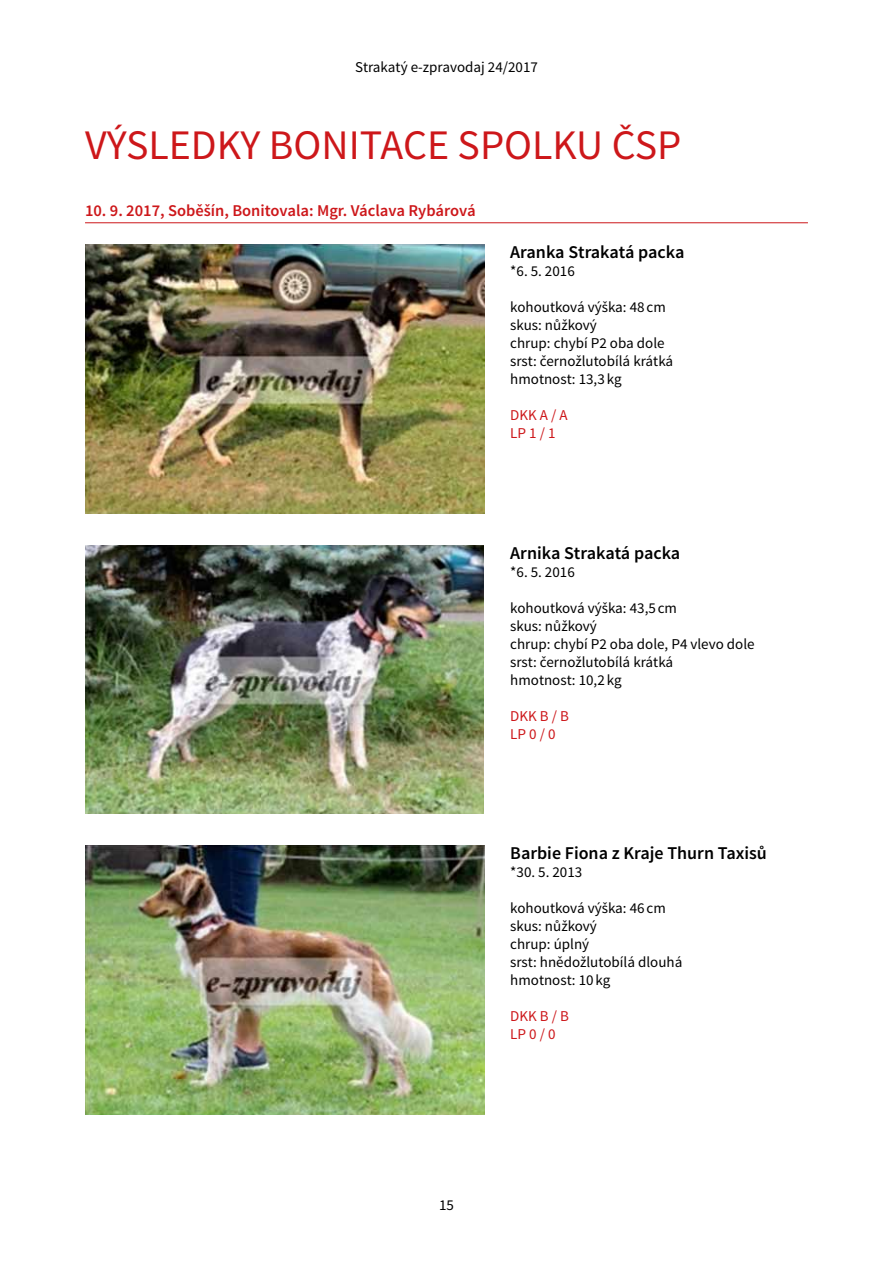
<style>
.page{position:relative;width:893px;height:1263px;background:#fff}
.page>*{position:absolute;margin:0;border:0;box-sizing:border-box;transform-origin:0 0}
.t1{font:42px "Source Sans Pro";color:#cd171a}
.t2{font:600 18px "Source Sans Pro";color:#000}
.t3{font:600 16.5px "Source Sans Pro";color:#cd171a}
.t4{font:15px/18px "Source Sans Pro";color:#000}
.t5{font:15px/18px "Source Sans Pro";color:#cd171a}
</style>
<div class="page">
<hr style="left:85px;top:222px;width:723px;height:1px;background:#cd171a">
<img style="left:85px;top:245px;width:400px;height:268px">
<img style="left:85px;top:545px;width:399px;height:269px">
<img style="left:85px;top:846px;width:400px;height:269px">
<p class="t4" style="left:355px;top:58px;width:184px">Strakatý e-zpravodaj 24/2017</p>
<h1 class="t1" style="left:85px;top:119px;width:319px">Výsle dky bonitace</h1>
<h1 class="t1" style="left:458px;top:119px;width:97px">Spolku</h1>
<h1 class="t1" style="left:612px;top:119px;width:23px">čsp</h1>
<p class="t3" style="left:85px;top:200px;width:392px">10. 9. 2017, Soběšín, Bonitovala: Mgr. Václava Rybárová</p>
<p class="t2" style="left:510px;top:241px;width:176px">Aranka Strakatá packa</p>
<p class="t4" style="left:510px;top:262px;width:66px">*6. 5. 2016</p>
<p class="t4" style="left:510px;top:298px;width:165px">kohoutková výška: 48 cm skus: nůžkový<br>chrup: chybí P2 oba dole srst: černožlutobílá krátká hmotnost: 13,3 kg</p>
<p class="t5" style="left:510px;top:406px;width:59px">DKK A / A<br>LP 1 / 1</p>
<p class="t2" style="left:510px;top:541px;width:172px">Arnika Strakatá packa</p>
<p class="t4" style="left:510px;top:563px;width:66px">*6. 5. 2016</p>
<p class="t4" style="left:510px;top:599px;width:246px">kohoutková výška: 43,5 cm<br>skus: nůžkový<br>chrup: chybí P2 oba dole, P4 vlevo dole srst: černožlutobílá krátká<br>hmotnost: 10,2 kg</p>
<p class="t5" style="left:510px;top:707px;width:60px">DKK B / B<br>LP 0 / 0</p>
<p class="t2" style="left:510px;top:842px;width:258px">Barbie Fiona z Kraje Thurn Taxisů</p>
<p class="t4" style="left:510px;top:863px;width:73px">*30. 5. 2013</p>
<p class="t4" style="left:510px;top:899px;width:174px">kohoutková výška: 46 cm skus: nůžkový<br>chrup: úplný<br>srst: hnědožlutobílá dlouhá hmotnost: 10 kg</p>
<p class="t5" style="left:510px;top:1007px;width:60px">DKK B / B<br>LP 0 / 0</p>
<p class="t4" style="left:439px;top:1197px;width:16px">15</p>
</div>
